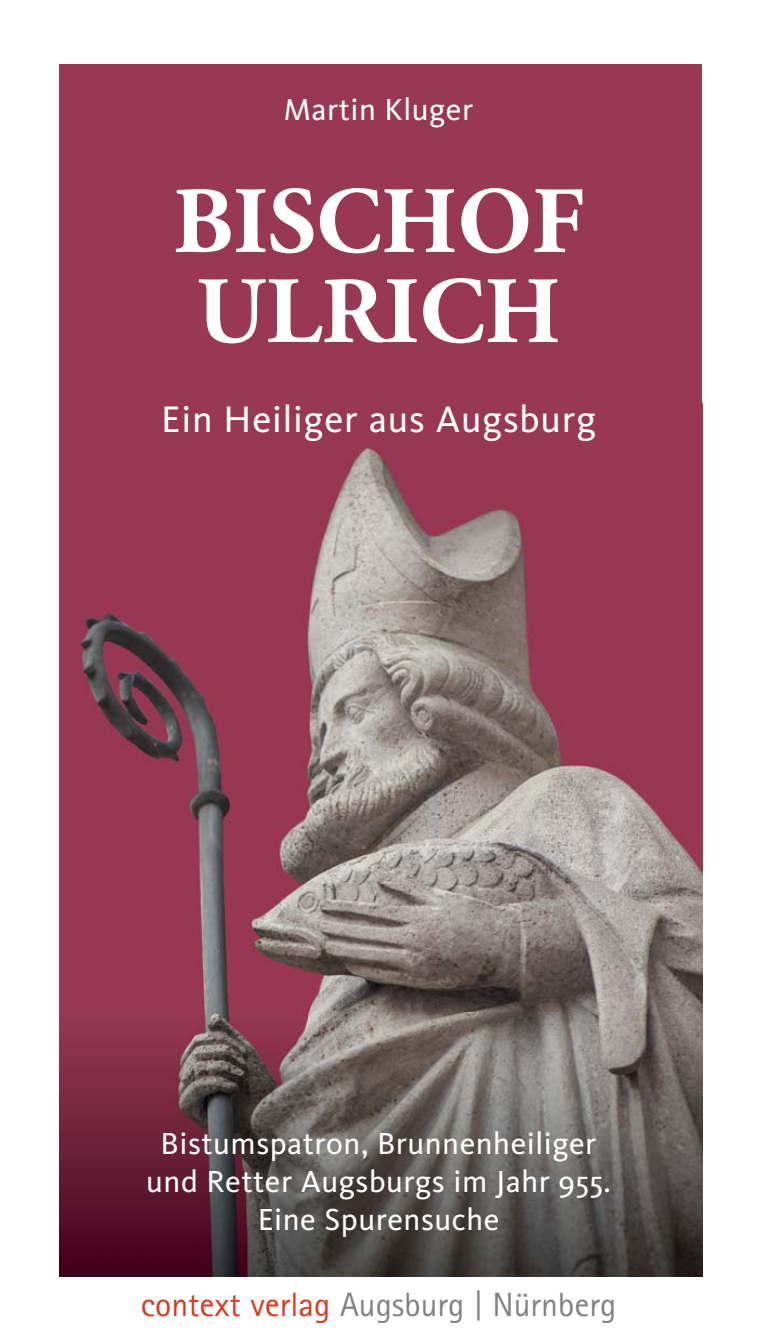
<style>
.page{position:relative;width:766px;height:1340px;background:#fff}
.page>*{position:absolute;margin:0;border:0;box-sizing:border-box;transform-origin:0 0}
.t1{font:700 94.5px/90px "Adobe Garamond";color:#fff}
.t2{font:38.25px "Kievit OT";letter-spacing:.025em;color:#fff}
.t3{font:33.75px "Rotis Sans Serif";color:#808285}
.t4{font:31.5px/38.2px "Kievit OT";letter-spacing:.015em;color:#fff;text-align:center}
.s1{color:#d83a20}
</style>
<div class="page">
<div style="left:59px;top:64px;width:643px;height:1212px;background:#983855"></div>
<img style="left:59px;top:447px;width:643px;height:829px">
<p class="t4" style="left:284px;top:93px;width:191px">Martin Kluger</p>
<p class="t1" style="left:173px;top:185px;width:412px">BISCHOF<br>ULRICH</p>
<p class="t2" style="left:161px;top:404px;width:436px">Ein Heiliger aus Augsburg</p>
<p class="t4" style="left:146px;top:1127px;width:466px">Bistumspatron, Brunnenheiliger und Retter Augsburgs im Jahr 955.<br>Eine Spurensuche</p>
<p class="t3" style="left:141px;top:1292px;width:477px"><span class="s1">context verlag</span> Augsburg | Nürnberg</p>
</div>
